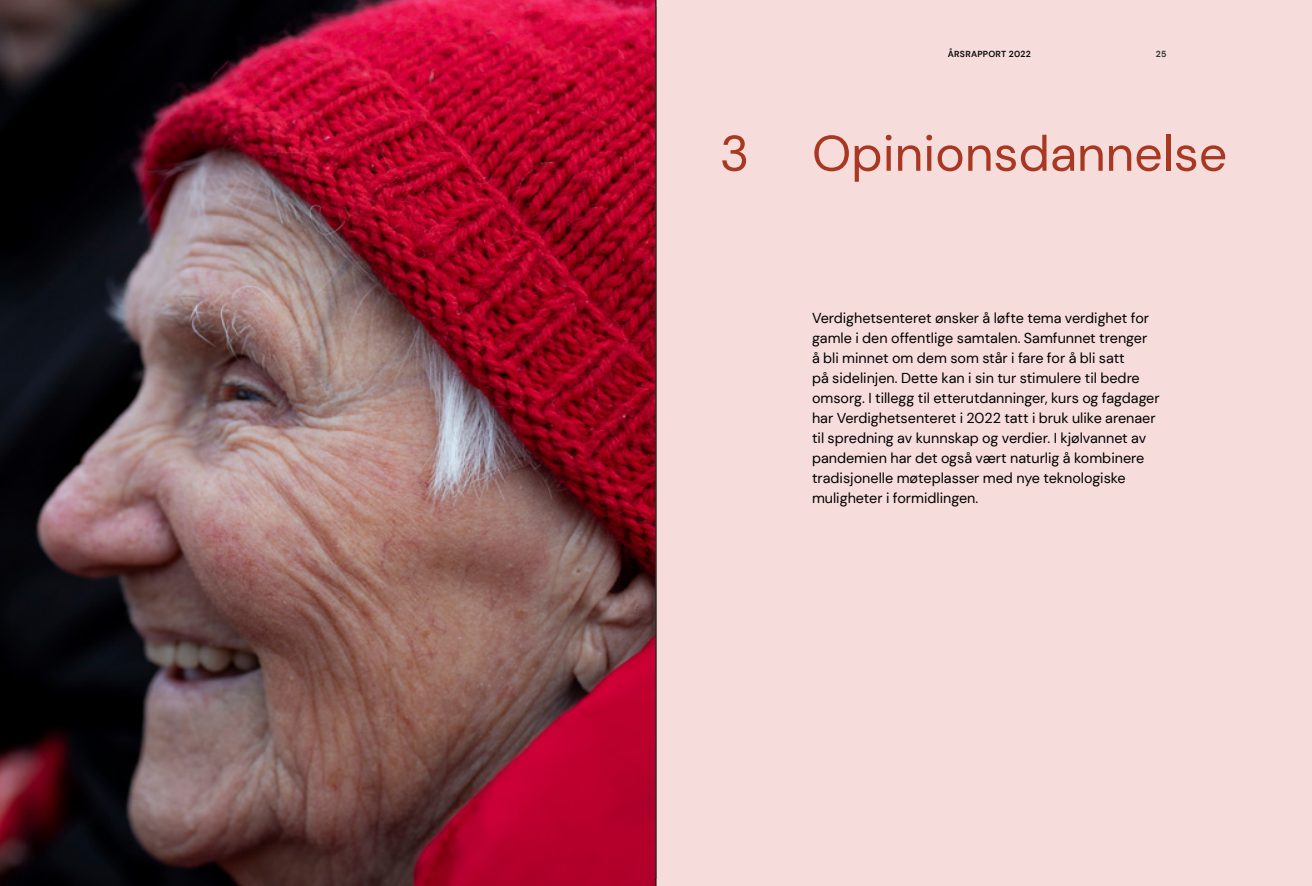
<style>
.page{position:relative;width:1312px;height:886px;background:#fff}
.page>*{position:absolute;margin:0;border:0;box-sizing:border-box;transform-origin:0 0}
.t1{font:50px "DM Sans";color:#a83822}
.t2{font:14.38px/20px "DM Sans";color:#000}
.t3{font:700 8.75px "DM Sans";letter-spacing:.025em;color:#0d0d0d}
.t4{font:700 8.75px "DM Sans";color:#333}
</style>
<div class="page">
<div style="left:66px;top:0;width:1245px;height:886px;background:#f6dcdb"></div>
<img style="left:0;top:0;width:655px;height:886px">
<hr style="left:655px;top:0;width:1px;height:886px;background:#000">
<p class="t3" style="left:947px;top:48px;width:84px">ÅRSRAPPORT 2022</p>
<p class="t4" style="left:1155px;top:48px;width:12px">25</p>
<h1 class="t1" style="left:719px;top:122px;width:31px">3</h1>
<h1 class="t1" style="left:811px;top:122px;width:416px">Opinionsdannelse</h1>
<p class="t2" style="left:811px;top:308px;width:349px">Verdighetsenteret ønsker å løfte tema verdighet for gamle i den offentlige samtalen. Samfunnet trenger<br>å bli minnet om dem som står i fare for å bli satt<br>på sidelinjen. Dette kan i sin tur stimulere til bedre omsorg. I tillegg til etterutdanninger, kurs og fagdager har Verdighetsenteret i 2022 tatt i bruk ulike arenaer til spredning av kunnskap og verdier. I kjølvannet av pandemien har det også vært naturlig å kombinere tradisjonelle møteplasser med nye teknologiske muligheter i formidlingen.</p>
</div>
